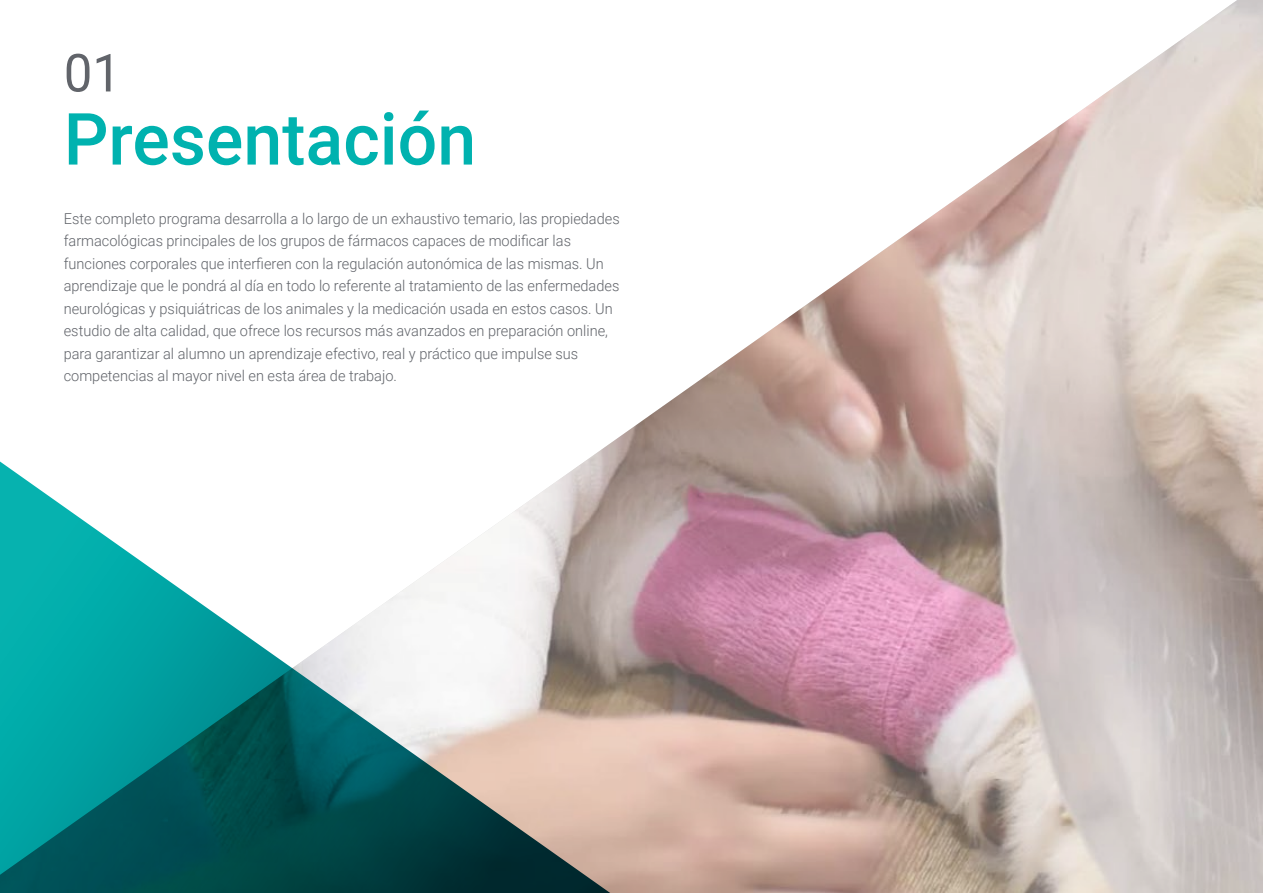
<style>
.page{position:relative;width:1263px;height:893px;background:#fff}
.page>*{position:absolute;margin:0;border:0;box-sizing:border-box;transform-origin:0 0}
.t1{font:500 72px "Roboto";color:#00b2af}
.t2{font:52.5px "Roboto";color:#61646a}
.t3{font:300 15px/22.5px "Roboto";color:#61646a}
</style>
<div class="page">
<img style="left:607px;top:0;width:656px;height:893px">
<svg style="left:0;top:446px;width:640px;height:447px"></svg>
<h2 class="t2" style="left:64px;top:36px;width:59px">01</h2>
<h1 class="t1" style="left:64px;top:89px;width:414px">Presentación</h1>
<p class="t3" style="left:64px;top:207px;width:557px">Este completo programa desarrolla a lo largo de un exhaustivo temario, las propiedades farmacológicas principales de los grupos de fármacos capaces de modificar las funciones corporales que interfieren con la regulación autonómica de las mismas. Un aprendizaje que le pondrá al día en todo lo referente al tratamiento de las enfermedades neurológicas y psiquiátricas de los animales y la medicación usada en estos casos. Un estudio de alta calidad, que ofrece los recursos más avanzados en preparación online, para garantizar al alumno un aprendizaje efectivo, real y práctico que impulse sus competencias al mayor nivel en esta área de trabajo.</p>
</div>
